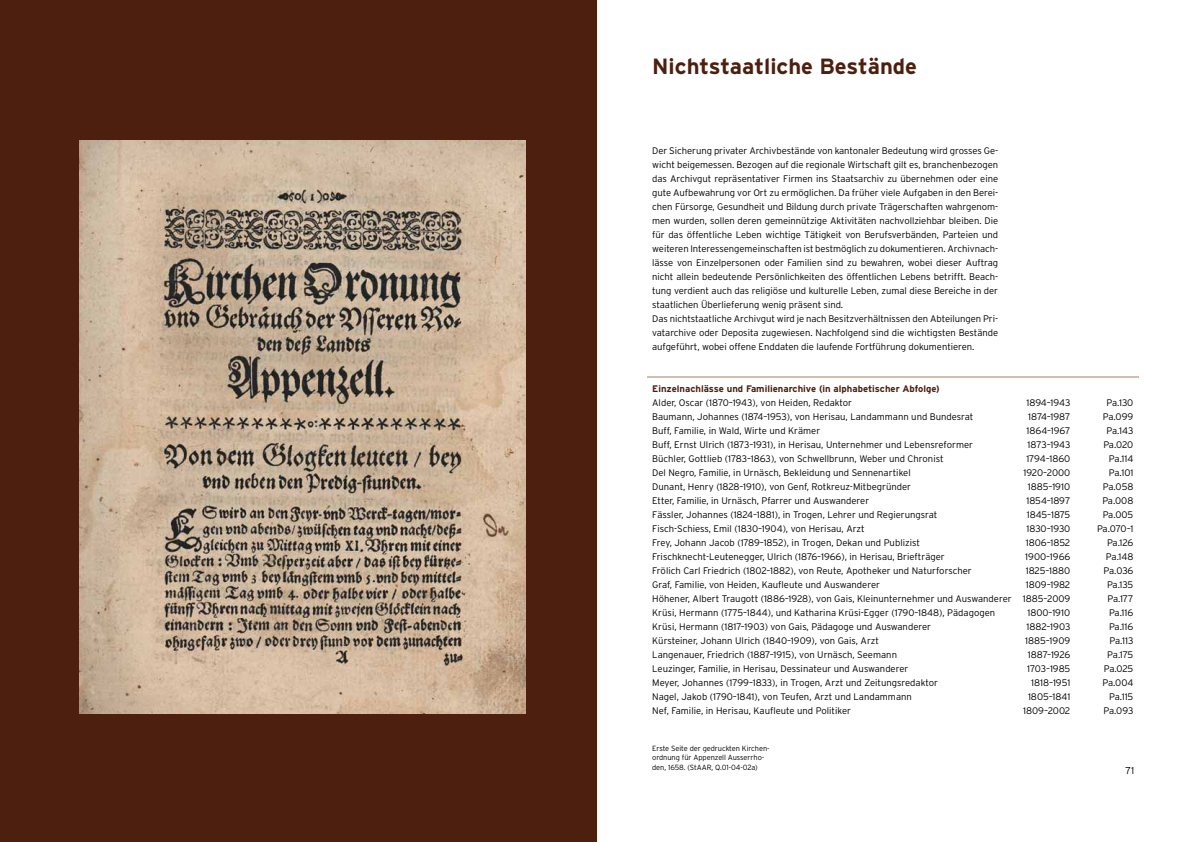
<style>
.page{position:relative;width:1191px;height:842px;background:#fff}
.page>*{position:absolute;margin:0;border:0;box-sizing:border-box;transform-origin:0 0}
.t1{font:700 22px "Interstate";color:#4d1f0e}
.t2{font:300 10px "Interstate";color:#000}
.t3{font:300 9.5px/14px "Interstate";letter-spacing:-.005em;color:#000}
.t4{font:700 9.5px "Interstate";color:#4d1f0e}
.t5{font:300 7.5px/9.5px "Interstate";letter-spacing:-.005em;color:#000}
</style>
<div class="page">
<div style="left:0;top:0;width:596px;height:842px;background:#4d1f0e"></div>
<hr style="left:646px;top:377px;width:492px;height:1px;background:#d6bcad">
<img style="left:80px;top:141px;width:445px;height:573px">
<h1 class="t1" style="left:652px;top:54px;width:266px">Nichtstaatliche Bestände</h1>
<p class="t3" style="left:652px;top:144px;width:347px">Der Sicherung privater Archivbestände von kantonaler Bedeutung wird grosses Ge&shy;wicht beigemessen. Bezogen auf die regionale Wirtschaft gilt es, branchenbezogen das Archivgut repräsentativer Firmen ins Staatsarchiv zu übernehmen oder eine gute Aufbewahrung vor Ort zu ermöglichen. Da früher viele Aufgaben in den Berei&shy;chen Fürsorge, Gesundheit und Bildung durch private Trägerschaften wahrgenom&shy;men wurden, sollen deren gemeinnützige Aktivitäten nachvollziehbar bleiben. Die für das öffentliche Leben wichtige Tätigkeit von Berufsverbänden, Parteien und weiteren Interessengemeinschaften ist bestmöglich zu dokumentieren. Archivnach&shy;lässe von Einzelpersonen oder Familien sind zu bewahren, wobei dieser Auftrag nicht allein bedeutende Persönlichkeiten des öffentlichen Lebens betrifft. Beach&shy;tung verdient auch das religiöse und kulturelle Leben, zumal diese Bereiche in der staatlichen Überlieferung wenig präsent sind.<br>Das nichtstaatliche Archivgut wird je nach Besitzverhältnissen den Abteilungen Pri&shy;vatarchive oder Deposita zugewiesen. Nachfolgend sind die wichtigsten Bestände aufgeführt, wobei offene Enddaten die laufende Fortführung dokumentieren.</p>
<p class="t4" style="left:652px;top:383px;width:289px">Einzelnachlässe und Familienarchive (in alphabetischer Abfolge)</p>
<p class="t3" style="left:652px;top:396px;width:201px">Alder, Oscar (1870–1943), von Heiden, Redaktor</p>
<p class="t3" style="left:1026px;top:396px;width:45px">1894–1943</p>
<p class="t3" style="left:1106px;top:396px;width:28px">Pa.130</p>
<p class="t3" style="left:652px;top:410px;width:323px">Baumann, Johannes (1874–1953), von Herisau, Landammann und Bundesrat</p>
<p class="t3" style="left:1028px;top:410px;width:44px">1874–1987</p>
<p class="t3" style="left:1102px;top:410px;width:32px">Pa.099</p>
<p class="t3" style="left:652px;top:424px;width:169px">Buff, Familie, in Wald, Wirte und Krämer</p>
<p class="t3" style="left:1026px;top:424px;width:45px">1864–1967</p>
<p class="t3" style="left:1106px;top:424px;width:28px">Pa.143</p>
<p class="t3" style="left:652px;top:438px;width:322px">Buff, Ernst Ulrich (1873–1931), in Herisau, Unternehmer und Lebensreformer</p>
<p class="t3" style="left:1027px;top:438px;width:44px">1873–1943</p>
<p class="t3" style="left:1103px;top:438px;width:32px">Pa.020</p>
<p class="t3" style="left:652px;top:452px;width:293px">Büchler, Gottlieb (1783–1863), von Schwellbrunn, Weber und Chronist</p>
<p class="t3" style="left:1026px;top:452px;width:45px">1794–1860</p>
<p class="t3" style="left:1109px;top:452px;width:26px">Pa.114</p>
<p class="t3" style="left:652px;top:466px;width:260px">Del Negro, Familie, in Urnäsch, Bekleidung und Sennenartikel</p>
<p class="t3" style="left:1023px;top:466px;width:48px">1920–2000</p>
<p class="t3" style="left:1108px;top:466px;width:26px">Pa.101</p>
<p class="t3" style="left:652px;top:480px;width:260px">Dunant, Henry (1828–1910), von Genf, Rotkreuz-Mitbegründer</p>
<p class="t3" style="left:1028px;top:480px;width:44px">1885–1910</p>
<p class="t3" style="left:1102px;top:480px;width:32px">Pa.058</p>
<p class="t3" style="left:652px;top:494px;width:218px">Etter, Familie, in Urnäsch, Pfarrer und Auswanderer</p>
<p class="t3" style="left:1026px;top:494px;width:45px">1854–1897</p>
<p class="t3" style="left:1102px;top:494px;width:32px">Pa.008</p>
<p class="t3" style="left:652px;top:508px;width:287px">Fässler, Johannes (1824–1881), in Trogen, Lehrer und Regierungsrat</p>
<p class="t3" style="left:1026px;top:508px;width:45px">1845–1875</p>
<p class="t3" style="left:1102px;top:508px;width:32px">Pa.005</p>
<p class="t3" style="left:652px;top:522px;width:214px">Fisch-Schiess, Emil (1830–1904), von Herisau, Arzt</p>
<p class="t3" style="left:1026px;top:522px;width:45px">1830–1930</p>
<p class="t3" style="left:1097px;top:522px;width:38px">Pa.070–1</p>
<p class="t3" style="left:652px;top:536px;width:269px">Frey, Johann Jacob (1789–1852), in Trogen, Dekan und Publizist</p>
<p class="t3" style="left:1025px;top:536px;width:46px">1806–1852</p>
<p class="t3" style="left:1107px;top:536px;width:28px">Pa.126</p>
<p class="t3" style="left:652px;top:550px;width:294px">Frischknecht-Leutenegger, Ulrich (1876–1966), in Herisau, Briefträger</p>
<p class="t3" style="left:1025px;top:550px;width:47px">1900–1966</p>
<p class="t3" style="left:1106px;top:550px;width:29px">Pa.148</p>
<p class="t3" style="left:652px;top:564px;width:321px">Frölich Carl Friedrich (1802–1882), von Reute, Apotheker und Naturforscher</p>
<p class="t3" style="left:1025px;top:564px;width:46px">1825–1880</p>
<p class="t3" style="left:1103px;top:564px;width:31px">Pa.036</p>
<p class="t3" style="left:652px;top:578px;width:229px">Graf, Familie, von Heiden, Kaufleute und Auswanderer</p>
<p class="t3" style="left:1025px;top:578px;width:46px">1809–1982</p>
<p class="t3" style="left:1107px;top:578px;width:28px">Pa.135</p>
<p class="t3" style="left:652px;top:592px;width:419px">Höhener, Albert Traugott (1886–1928), von Gais, Kleinunternehmer und Auswanderer 1885–2009</p>
<p class="t3" style="left:1107px;top:592px;width:27px">Pa.177</p>
<p class="t3" style="left:652px;top:606px;width:344px">Krüsi, Hermann (1775–1844), und Katharina Krüsi-Egger (1790–1848), Pädagogen</p>
<p class="t3" style="left:1027px;top:606px;width:44px">1800–1910</p>
<p class="t3" style="left:1109px;top:606px;width:26px">Pa.116</p>
<p class="t3" style="left:652px;top:620px;width:280px">Krüsi, Hermann (1817–1903) von Gais, Pädagoge und Auswanderer</p>
<p class="t3" style="left:1026px;top:620px;width:45px">1882–1903</p>
<p class="t3" style="left:1109px;top:620px;width:26px">Pa.116</p>
<p class="t3" style="left:652px;top:634px;width:228px">Kürsteiner, Johann Ulrich (1840–1909), von Gais, Arzt</p>
<p class="t3" style="left:1025px;top:634px;width:47px">1885–1909</p>
<p class="t3" style="left:1109px;top:634px;width:25px">Pa.113</p>
<p class="t3" style="left:652px;top:648px;width:246px">Langenauer, Friedrich (1887–1915), von Urnäsch, Seemann</p>
<p class="t3" style="left:1028px;top:648px;width:44px">1887–1926</p>
<p class="t3" style="left:1107px;top:648px;width:28px">Pa.175</p>
<p class="t3" style="left:652px;top:662px;width:258px">Leuzinger, Familie, in Herisau, Dessinateur und Auswanderer</p>
<p class="t3" style="left:1027px;top:662px;width:45px">1703–1985</p>
<p class="t3" style="left:1103px;top:662px;width:31px">Pa.025</p>
<p class="t3" style="left:652px;top:676px;width:287px">Meyer, Johannes (1799–1833), in Trogen, Arzt und Zeitungsredaktor</p>
<p class="t3" style="left:1031px;top:676px;width:41px">1818–1951</p>
<p class="t3" style="left:1102px;top:676px;width:32px">Pa.004</p>
<p class="t3" style="left:652px;top:690px;width:261px">Nagel, Jakob (1790–1841), von Teufen, Arzt und Landammann</p>
<p class="t3" style="left:1028px;top:690px;width:44px">1805–1841</p>
<p class="t3" style="left:1109px;top:690px;width:26px">Pa.115</p>
<p class="t3" style="left:652px;top:704px;width:200px">Nef, Familie, in Herisau, Kaufleute und Politiker</p>
<p class="t3" style="left:1023px;top:704px;width:49px">1809–2002</p>
<p class="t3" style="left:1103px;top:704px;width:31px">Pa.093</p>
<p class="t5" style="left:652px;top:743px;width:119px">Erste Seite der gedruckten Kirchen&shy;ordnung für Appenzell Ausserrho&shy;den, 1658. (StAAR, Q.01-04-02a)</p>
<p class="t2" style="left:1125px;top:765px;width:10px">71</p>
</div>
